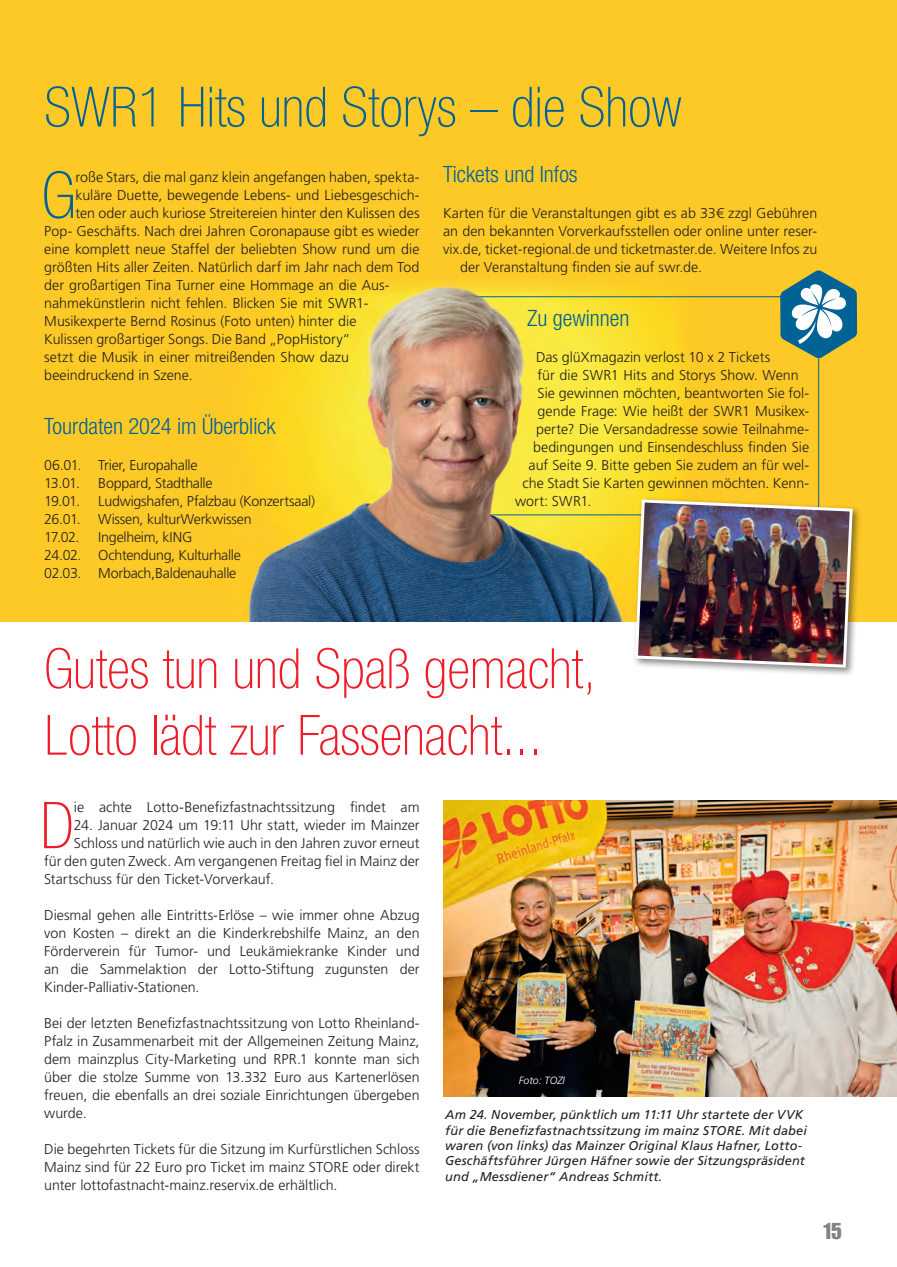
<style>
.page{position:relative;width:897px;height:1267px;background:#fff}
.page>*{position:absolute;margin:0;border:0;box-sizing:border-box;transform-origin:0 0}
.Fließtext__Initial{font:100 condensed 64.65px "Helvetica Neue LT Std";color:#006295}
.Fließtext__Initial-2{font:100 condensed 64.65px "Helvetica Neue LT Std";color:#ee1c28}
.Headline_37pt{font:100 condensed 55.5px/66.6px "Helvetica Neue LT Std";color:#ee1c28}
.Headline_37pt-2{font:100 condensed 55.5px "Helvetica Neue LT Std";color:#006295}
.Zwischenüberschrift{font:300 condensed 22.5px "Helvetica Neue LT Std";color:#006295}
.t1{font:22.5px "Impact LT Std";color:#808285}
.Fließtext{font:300 14.25px/18px "Frutiger LT Std";color:#231f20;text-align:justify}
.Fließtext__Initial-3{font:300 14.25px "Frutiger LT Std";color:#231f20}
.Fließtext__ohne_Abstand{font:300 14.25px "Frutiger LT Std";letter-spacing:-.02em;color:#231f20}
.Fließtext-2{font:300 14.25px "Frutiger LT Std";letter-spacing:-.02em;color:#231f20}
.BU{font:italic 12.75px/15.3px "Frutiger LT Std";letter-spacing:.01em;color:#231f20}
.Fotonachweis{font:italic 300 10.5px "Frutiger LT Std";color:#fff}
</style>
<div class="page">
<div style="left:0;top:0;width:896px;height:621px;background:#fdc927"></div>
<img style="left:244px;top:285px;width:436px;height:336px">
<svg style="left:780px;top:270px;width:77px;height:88px"></svg>
<div style="left:632px;top:496px;width:230px;height:181px;background:#231f20;opacity:.55"></div>
<img style="left:633px;top:498px;width:221px;height:171px">
<img style="left:443px;top:800px;width:453px;height:296px">
<p class="Headline_37pt-2" style="left:44px;top:76px;width:638px">SWR1 Hits und Storys – die Show</p>
<p class="Fließtext__Initial" style="left:42px;top:159px;width:35px">G</p>
<p class="Fließtext__Initial-3" style="left:75px;top:169px;width:345px">roße Stars, die mal ganz klein angefangen haben, spekta-</p>
<p class="Fließtext__Initial-3" style="left:75px;top:187px;width:345px">kuläre Duette, bewegende Lebens- und Liebesgeschich-</p>
<p class="Fließtext__Initial-3" style="left:75px;top:205px;width:345px">ten oder auch kuriose Streitereien hinter den Kulissen des</p>
<p class="Fließtext__Initial-3" style="left:44px;top:223px;width:377px">Pop- Geschäfts. Nach drei Jahren Coronapause gibt es wieder</p>
<p class="Fließtext__Initial-3" style="left:44px;top:241px;width:377px">eine komplett neue Staffel der beliebten Show rund um die</p>
<p class="Fließtext__Initial-3" style="left:44px;top:259px;width:376px">größten Hits aller Zeiten. Natürlich darf im Jahr nach dem Tod</p>
<p class="Fließtext__Initial-3" style="left:44px;top:277px;width:347px">der großartigen Tina Turner eine Hommage an die Aus-</p>
<p class="Fließtext__Initial-3" style="left:44px;top:295px;width:326px">nahmekünstlerin nicht fehlen. Blicken Sie mit SWR1-</p>
<p class="Fließtext__Initial-3" style="left:44px;top:313px;width:313px">Musikexperte Bernd Rosinus (Foto unten) hinter die</p>
<p class="Fließtext__Initial-3" style="left:44px;top:331px;width:307px">Kulissen großartiger Songs. Die Band „PopHistory“</p>
<p class="Fließtext__Initial-3" style="left:44px;top:349px;width:306px">setzt die Musik in einer mitreißenden Show dazu</p>
<p class="Fließtext__Initial-3" style="left:44px;top:367px;width:150px">beeindruckend in Szene.</p>
<p class="Zwischenüberschrift" style="left:44px;top:413px;width:233px">Tourdaten 2024 im Überblick</p>
<p class="Fließtext__ohne_Abstand" style="left:44px;top:457px;width:155px">06.01. Trier, Europahalle</p>
<p class="Fließtext__ohne_Abstand" style="left:44px;top:475px;width:37px">13.01.</p>
<p class="Fließtext__ohne_Abstand" style="left:98px;top:475px;width:116px">Boppard, Stadthalle</p>
<p class="Fließtext__ohne_Abstand" style="left:44px;top:493px;width:37px">19.01.</p>
<p class="Fließtext__ohne_Abstand" style="left:98px;top:493px;width:218px">Ludwigshafen, Pfalzbau (Konzertsaal)</p>
<p class="Fließtext__ohne_Abstand" style="left:44px;top:511px;width:209px">26.01. Wissen, kulturWerkwissen</p>
<p class="Fließtext__ohne_Abstand" style="left:44px;top:529px;width:37px">17.02.</p>
<p class="Fließtext__ohne_Abstand" style="left:98px;top:529px;width:95px">Ingelheim, kING</p>
<p class="Fließtext__ohne_Abstand" style="left:44px;top:547px;width:198px">24.02. Ochtendung, Kulturhalle</p>
<p class="Fließtext-2" style="left:44px;top:565px;width:193px">02.03. Morbach, Baldenauhalle</p>
<p class="Zwischenüberschrift" style="left:443px;top:161px;width:136px">Tickets und Infos</p>
<p class="Fließtext" style="left:443px;top:204px;width:375px">Karten für die Veranstaltungen gibt es ab 33€ zzgl Gebühren</p>
<p class="Fließtext" style="left:443px;top:222px;width:375px">an den bekannten Vorverkaufsstellen oder online unter reser-</p>
<p class="Fließtext" style="left:443px;top:240px;width:375px">vix.de, ticket-regional.de und ticketmaster.de. Weitere Infos zu</p>
<p class="Fließtext" style="left:460px;top:258px;width:243px">der Veranstaltung finden sie auf swr.de.</p>
<p class="Zwischenüberschrift" style="left:527px;top:305px;width:104px">Zu gewinnen</p>
<p class="Fließtext" style="left:536px;top:348px;width:236px">Das glüXmagazin verlost 10 x 2 Tickets</p>
<p class="Fließtext" style="left:537px;top:366px;width:262px">für die SWR1 Hits and Storys Show. Wenn</p>
<p class="Fließtext" style="left:537px;top:384px;width:273px">Sie gewinnen möchten, beantworten Sie fol-</p>
<p class="Fließtext" style="left:537px;top:402px;width:273px">gende Frage: Wie heißt der SWR1 Musikex-</p>
<p class="Fließtext" style="left:536px;top:420px;width:275px">perte? Die Versandadresse sowie Teilnahme-</p>
<p class="Fließtext" style="left:533px;top:438px;width:278px">bedingungen und Einsendeschluss finden Sie</p>
<p class="Fließtext" style="left:528px;top:456px;width:282px">auf Seite 9. Bitte geben Sie zudem an für wel-</p>
<p class="Fließtext" style="left:522px;top:474px;width:288px">che Stadt Sie Karten gewinnen möchten. Kenn-</p>
<p class="Fließtext" style="left:515px;top:492px;width:78px">wort: SWR1.</p>
<p class="Headline_37pt" style="left:44px;top:634px;width:553px">Gutes tun und Spaß gemacht,<br>Lotto lädt zur Fassenacht...</p>
<p class="Fließtext__Initial-2" style="left:40px;top:789px;width:35px">D</p>
<p class="Fließtext__Initial-3" style="left:74px;top:799px;width:347px">ie achte Lotto-Benefizfastnachtssitzung findet am</p>
<p class="Fließtext__Initial-3" style="left:74px;top:817px;width:347px">24. Januar 2024 um 19:11 Uhr statt, wieder im Mainzer</p>
<p class="Fließtext__Initial-3" style="left:74px;top:835px;width:347px">Schloss und natürlich wie auch in den Jahren zuvor erneut</p>
<p class="Fließtext__Initial-3" style="left:44px;top:853px;width:377px">für den guten Zweck. Am vergangenen Freitag fiel in Mainz der</p>
<p class="Fließtext__Initial-3" style="left:44px;top:871px;width:231px">Startschuss für den Ticket-Vorverkauf.</p>
<p class="Fließtext" style="left:44px;top:906px;width:377px">Diesmal gehen alle Eintritts-Erlöse – wie immer ohne Abzug von Kosten – direkt an die Kinderkrebshilfe Mainz, an den Förderverein für Tumor- und Leukämiekranke Kinder und an die Sammelaktion der Lotto-Stiftung zugunsten der Kinder-Palliativ-Stationen.</p>
<p class="Fließtext" style="left:44px;top:1014px;width:377px">Bei der letzten Benefizfastnachtssitzung von Lotto Rheinland-Pfalz in Zusammenarbeit mit der Allgemeinen Zeitung Mainz, dem mainzplus City-Marketing und RPR.1 konnte man sich über die stolze Summe von 13.332 Euro aus Kartenerlösen freuen, die ebenfalls an drei soziale Einrichtungen übergeben wurde.</p>
<p class="Fließtext" style="left:44px;top:1140px;width:377px">Die begehrten Tickets für die Sitzung im Kurfürstlichen Schloss Mainz sind für 22 Euro pro Ticket im mainz STORE oder direkt unter lottofastnacht-mainz.reservix.de erhältlich.</p>
<p class="Fotonachweis" style="left:519px;top:1074px;width:48px">Foto: TOZI</p>
<p class="BU" style="left:445px;top:1107px;width:363px">Am 24. November, pünktlich um 11:11 Uhr startete der VVK für die Benefizfastnachtssitzung im mainz STORE. Mit dabei waren (von links) das Mainzer Original Klaus Hafner, Lotto-Geschäftsführer Jürgen Häfner sowie der Sitzungspräsident und „Messdiener“ Andreas Schmitt.</p>
<h3 class="t1" style="left:822px;top:1218px;width:21px">15</h3>
</div>
